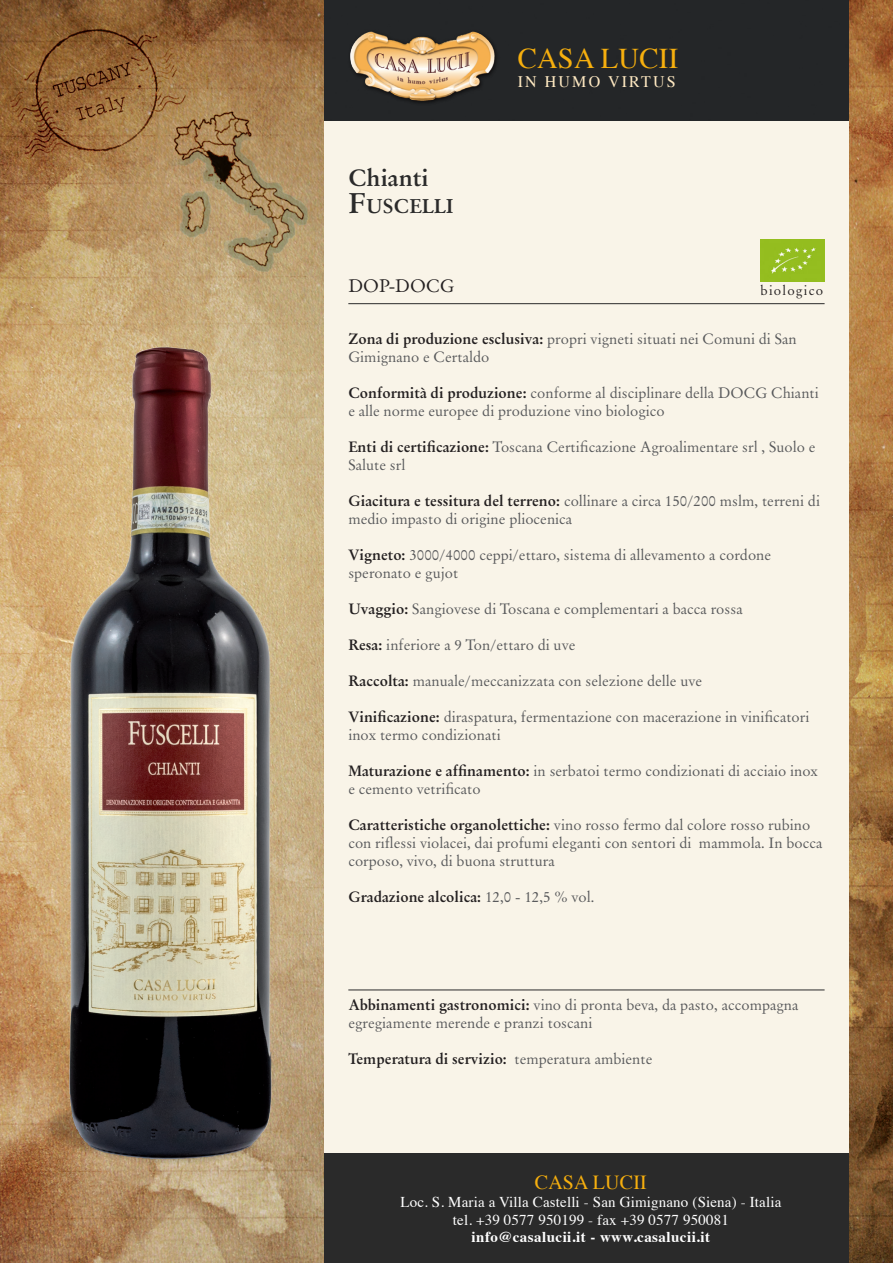
<style>
.page{position:relative;width:893px;height:1263px;background:#fff}
.page>*{position:absolute;margin:0;border:0;box-sizing:border-box;transform-origin:0 0}
.t1{font:28.5px "Times";letter-spacing:.01em;color:#f6af0e}
.t2{font:700 23.7px "Original Garamond BT";color:#2a2a2a}
.t3{font:19.95px "Times";letter-spacing:.01em;color:#f6af0e}
.t4{font:700 19.95px "Original Garamond BT";color:#2a2a2a}
.t5{font:18px "Original Garamond BT";color:#231f20}
.t6{font:16.05px "Times";letter-spacing:.13em;color:#ffe9c2}
.t7{font:15px/18px "Original Garamond BT";color:#57585a}
.t8{font:15px "Times";letter-spacing:.01em;color:#fff}
.t9{font:700 15px "Original Garamond BT";color:#231f20}
.t10{font:700 15px "Times";letter-spacing:.03em;color:#fff}
.t11{font:13.5px "Original Garamond BT";letter-spacing:.09em;color:#231f20}
.s1{font-size:28.5px}
.s2{font-weight:700;color:#231f20}
.s3{font-weight:400;color:#57585a}
</style>
<div class="page">
<img style="left:0;top:0;width:893px;height:1263px">
<div style="left:324px;top:0;width:525px;height:1263px;background:#f9f4e8"></div>
<div style="left:324px;top:0;width:525px;height:121px;background:#242628"></div>
<div style="left:324px;top:1154px;width:525px;height:109px;background:#2a2a2a"></div>
<img style="left:0;top:220px;width:453px;height:1043px">
<img style="left:346px;top:28px;width:154px;height:78px">
<hr style="left:348px;top:303px;width:477px;height:1px;background:#2a2a2a">
<hr style="left:348px;top:990px;width:477px;height:1px;background:#2a2a2a">
<img style="left:761px;top:239px;width:64px;height:43px">
<p class="t2" style="left:348px;top:164px;width:82px">Chianti</p>
<p class="t4" style="left:348px;top:194px;width:107px"><span class="s1">F</span>USCELLI</p>
<p class="t5" style="left:348px;top:275px;width:108px">DOP-DOCG</p>
<p class="t1" style="left:518px;top:32px;width:162px">CASA LUCII</p>
<p class="t6" style="left:518px;top:67px;width:159px">IN HUMO VIRTUS</p>
<p class="t11" style="left:761px;top:282px;width:64px">biologico</p>
<p class="t7" style="left:348px;top:330px;width:450px"><span class="s2">Zona di produzione esclusiva:</span> propri vigneti situati nei Comuni di San<br>Gimignano e Certaldo</p>
<p class="t7" style="left:348px;top:384px;width:472px"><span class="s2">Conformità di produzione:</span> conforme al disciplinare della DOCG Chianti e alle norme europee di produzione vino biologico</p>
<p class="t7" style="left:348px;top:438px;width:469px"><span class="s2">Enti di certificazione:</span> Toscana Certificazione Agroalimentare srl , Suolo e<br>Salute srl</p>
<p class="t7" style="left:348px;top:492px;width:473px"><span class="s2">Giacitura e tessitura del terreno:</span> collinare a circa 150/200 mslm, terreni di medio impasto di origine pliocenica</p>
<p class="t7" style="left:348px;top:546px;width:424px"><span class="s2">Vigneto:</span> 3000/4000 ceppi/ettaro, sistema di allevamento a cordone speronato e gujot</p>
<p class="t7" style="left:348px;top:600px;width:396px"><span class="s2">Uvaggio:</span> Sangiovese di Toscana e complementari a bacca rossa</p>
<p class="t7" style="left:348px;top:636px;width:229px"><span class="s2">Resa:</span> inferiore a 9 Ton/ettaro di uve</p>
<p class="t7" style="left:348px;top:672px;width:355px"><span class="s2">Raccolta:</span> manuale/meccanizzata con selezione delle uve</p>
<p class="t7" style="left:348px;top:708px;width:463px"><span class="s2">Vinificazione:</span> diraspatura, fermentazione con macerazione in vinificatori inox termo condizionati</p>
<p class="t7" style="left:348px;top:762px;width:471px"><span class="s2">Maturazione e affinamento:</span> in serbatoi termo condizionati di acciaio inox e cemento vetrificato</p>
<p class="t7" style="left:348px;top:816px;width:476px"><span class="s2">Caratteristiche organolettiche:</span> vino rosso fermo dal colore rosso rubino con riflessi violacei, dai profumi eleganti con sentori di mammola. In bocca corposo, vivo, di buona struttura</p>
<p class="t9" style="left:348px;top:888px;width:248px">Gradazione alcolica: <span class="s3">12,0 - 12,5 % vol.</span></p>
<p class="t7" style="left:348px;top:996px;width:452px"><span class="s2">Abbinamenti gastronomici:</span> vino di pronta beva, da pasto, accompagna egregiamente merende e pranzi toscani</p>
<p class="t9" style="left:348px;top:1050px;width:306px">Temperatura di servizio: <span class="s3">temperatura ambiente</span></p>
<p class="t3" style="left:535px;top:1164px;width:114px">CASA LUCII</p>
<p class="t8" style="left:400px;top:1188px;width:383px">Loc. S. Maria a Villa Castelli - San Gimignano (Siena) - Italia</p>
<p class="t8" style="left:453px;top:1206px;width:277px">tel. +39 0577 950199 - fax +39 0577 950081</p>
<p class="t10" style="left:472px;top:1222px;width:240px">info@casalucii.it - www.casalucii.it</p>
</div>
